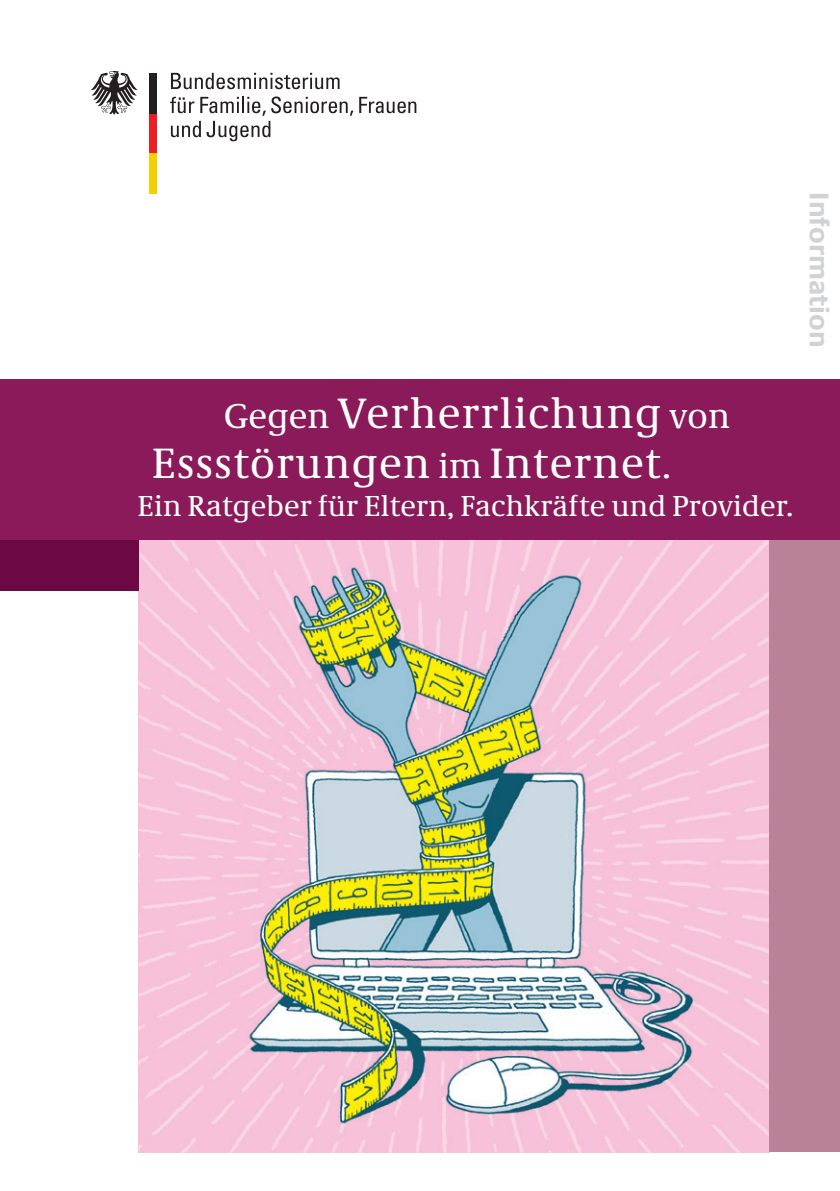
<style>
.page{position:relative;width:840px;height:1191px;background:#fff}
.page>*{position:absolute;margin:0;border:0;box-sizing:border-box;transform-origin:0 0}
.t1{font:44px/50px "Neue Demos";letter-spacing:.03em;color:#fff}
.t2{font:30px "Neue Demos";letter-spacing:.005em;color:#fff}
.t3{font:700 28px "Neue Praxis";color:#d1d2d4}
.s1{font-size:36px}
</style>
<div class="page">
<div style="left:0;top:379px;width:839px;height:161px;background:#8a1a59"></div>
<img style="left:138px;top:540px;width:631px;height:612px">
<svg style="left:170px;top:96px;width:183px;height:45px"></svg>
<svg style="left:359px;top:97px;width:57px;height:16px"></svg>
<svg style="left:171px;top:73px;width:168px;height:16px"></svg>
<div style="left:150px;top:153px;width:7px;height:40px;background:#f4cf02"></div>
<div style="left:150px;top:113px;width:7px;height:40px;background:#ee1d23"></div>
<div style="left:150px;top:73px;width:7px;height:40px;background:#231f20"></div>
<svg style="left:91px;top:71px;width:46px;height:43px"></svg>
<div style="left:769px;top:540px;width:70px;height:611px;background:#b98297"></div>
<div style="left:0;top:540px;width:138px;height:51px;background:#6c0844"></div>
<p class="t3" style="left:835px;top:192px;width:157px;rotate:90deg">Information</p>
<p class="t1" style="left:152px;top:387px;width:579px;text-indent:72px"><span class="s1">Gegen</span> Verherrlichung <span class="s1">von<br></span>Essstörungen <span class="s1">im</span> Internet<span class="s1">.</span></p>
<p class="t2" style="left:137px;top:487px;width:657px">Ein Ratgeber für Eltern, Fachkräfte und Provider.</p>
</div>
